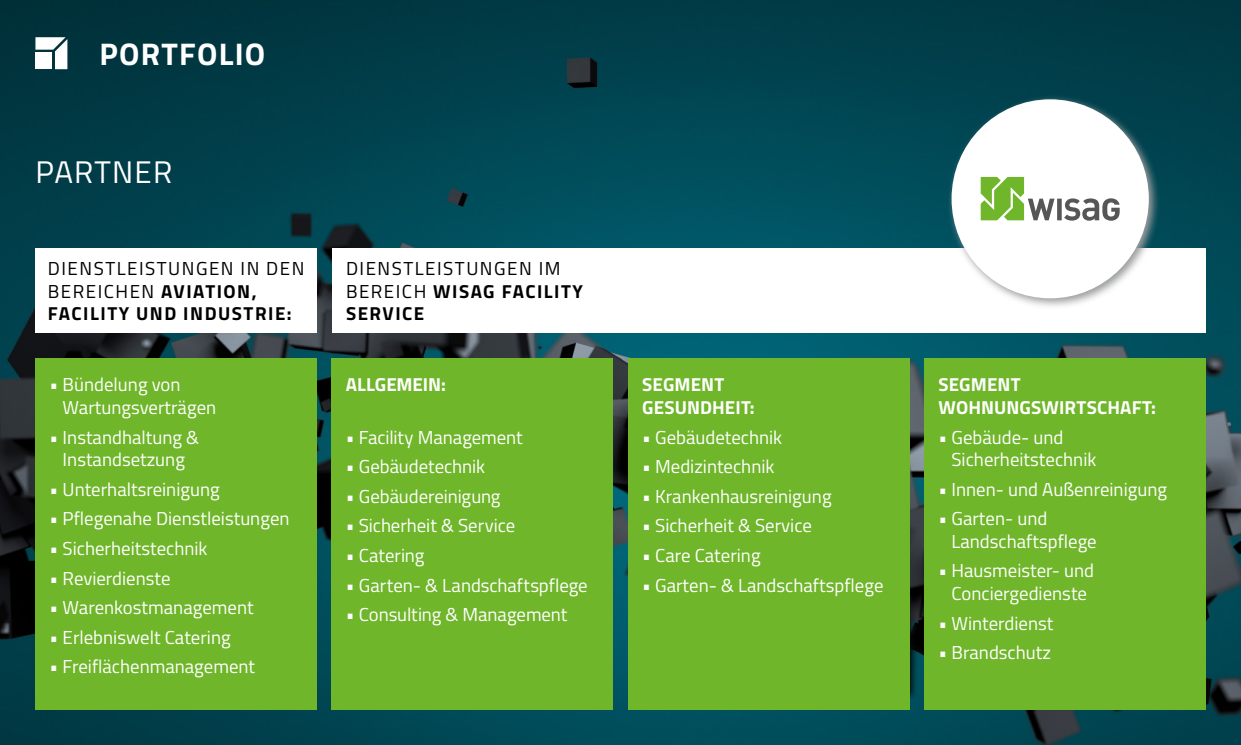
<style>
.page{position:relative;width:1241px;height:745px;background:#fff}
.page>*{position:absolute;margin:0;border:0;box-sizing:border-box;transform-origin:0 0}
.t1{font:700 31.25px "Titillium";letter-spacing:.04em;color:#fff}
.t2{font:31.25px "Titillium";letter-spacing:.04em;color:#fff}
.t3{font:18.75px/22.5px "Titillium";color:#fff}
.t4{font:18.75px/22.5px "Titillium";letter-spacing:.08em;color:#000}
.t5{font:700 18.75px/22.5px "Titillium";letter-spacing:.005em;color:#fff}
.s1{font-weight:700}
</style>
<div class="page">
<img style="left:0;top:0;width:1240px;height:744px">
<svg style="left:35px;top:37px;width:32px;height:32px"></svg>
<div style="left:35px;top:52px;width:17px;height:17px;background:#fff"></div>
<div style="left:35px;top:358px;width:282px;height:351px;background:#6fb62a"></div>
<div style="left:332px;top:358px;width:281px;height:351px;background:#6fb62a"></div>
<div style="left:628px;top:358px;width:281px;height:351px;background:#6fb62a"></div>
<div style="left:924px;top:358px;width:281px;height:351px;background:#6fb62a"></div>
<div style="left:35px;top:248px;width:282px;height:84px;background:#fff"></div>
<div style="left:332px;top:248px;width:873px;height:84px;background:#fff"></div>
<svg style="left:946px;top:95px;width:213px;height:212px"></svg>
<div style="left:951px;top:99px;width:197px;height:199px;background:#fff;border-radius:50%"></div>
<svg style="left:980px;top:177px;width:139px;height:43px"></svg>
<h1 class="t1" style="left:99px;top:30px;width:167px">PORTFOLIO</h1>
<h1 class="t2" style="left:36px;top:149px;width:138px">PARTNER</h1>
<p class="t4" style="left:48px;top:256px;width:258px">DIENSTLEISTUNGEN IN DEN<br>BEREICHEN <span class="s1">AVIATION,<br>FACILITY UND INDUSTRIE:</span></p>
<p class="t4" style="left:346px;top:256px;width:238px">DIENSTLEISTUNGEN IM<br>BEREICH <span class="s1">WISAG FACILITY<br>SERVICE</span></p>
<p class="t3" style="left:63px;top:372px;width:155px;text-indent:-13px">• Bündelung von<br>Wartungsverträgen</p>
<p class="t3" style="left:50px;top:424px;width:151px;text-align:center">• Instandhaltung &amp;<br>Instandsetzung</p>
<p class="t3" style="left:50px;top:476px;width:172px">• Unterhaltsreinigung</p>
<p class="t3" style="left:50px;top:506px;width:241px">• Pflegenahe Dienstleistungen</p>
<p class="t3" style="left:50px;top:536px;width:159px">• Sicherheitstechnik</p>
<p class="t3" style="left:50px;top:565px;width:122px">• Revierdienste</p>
<p class="t3" style="left:50px;top:595px;width:205px">• Warenkostmanagement</p>
<p class="t3" style="left:50px;top:624px;width:182px">• Erlebniswelt Catering</p>
<p class="t3" style="left:50px;top:654px;width:207px">• Freiflächenmanagement</p>
<p class="t5" style="left:346px;top:372px;width:101px">ALLGEMEIN:</p>
<p class="t3" style="left:346px;top:424px;width:178px">• Facility Management</p>
<p class="t3" style="left:346px;top:454px;width:141px">• Gebäudetechnik</p>
<p class="t3" style="left:346px;top:483px;width:156px">• Gebäudereinigung</p>
<p class="t3" style="left:346px;top:513px;width:171px">• Sicherheit &amp; Service</p>
<p class="t3" style="left:346px;top:543px;width:80px">• Catering</p>
<p class="t3" style="left:346px;top:572px;width:243px">• Garten- &amp; Landschaftspflege</p>
<p class="t3" style="left:346px;top:602px;width:223px">• Consulting &amp; Management</p>
<p class="t5" style="left:642px;top:372px;width:114px">SEGMENT<br>GESUNDHEIT:</p>
<p class="t3" style="left:642px;top:424px;width:142px">• Gebäudetechnik</p>
<p class="t3" style="left:642px;top:454px;width:134px">• Medizintechnik</p>
<p class="t3" style="left:642px;top:483px;width:191px">• Krankenhausreinigung</p>
<p class="t3" style="left:642px;top:513px;width:171px">• Sicherheit &amp; Service</p>
<p class="t3" style="left:642px;top:543px;width:120px">• Care Catering</p>
<p class="t3" style="left:642px;top:572px;width:243px">• Garten- &amp; Landschaftspflege</p>
<p class="t5" style="left:938px;top:372px;width:219px">SEGMENT<br>WOHNUNGSWIRTSCHAFT:</p>
<p class="t3" style="left:951px;top:424px;width:146px;text-indent:-13px">• Gebäude- und<br>Sicherheitstechnik</p>
<p class="t3" style="left:938px;top:476px;width:230px">• Innen- und Außenreinigung</p>
<p class="t3" style="left:951px;top:506px;width:147px;text-indent:-13px">• Garten- und<br>Landschaftspflege</p>
<p class="t3" style="left:938px;top:558px;width:157px;text-align:center">• Hausmeister- und<br>Conciergedienste</p>
<p class="t3" style="left:938px;top:610px;width:116px">• Winterdienst</p>
<p class="t3" style="left:938px;top:640px;width:114px">• Brandschutz</p>
</div>
